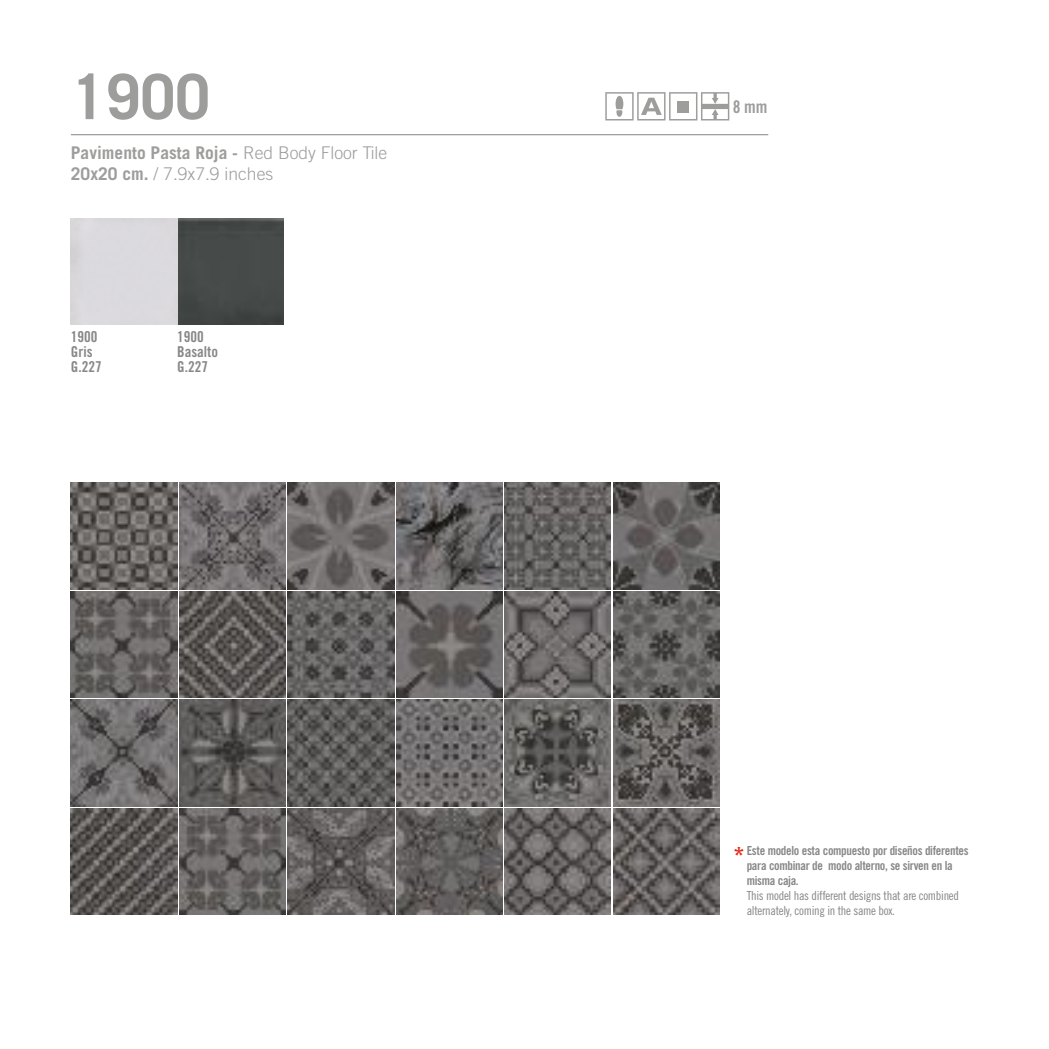
<style>
.page{position:relative;width:1049px;height:1049px;background:#fff}
.page>*{position:absolute;margin:0;border:0;box-sizing:border-box;transform-origin:0 0}
.t1{font:700 62.5px "Trade Gothic";color:#9d9d9c}
.t2{font:25px "Trade Gothic Bold Cond Twenty";color:#e42313}
.t3{font:700 17.5px "Trade Gothic";color:#9d9d9c}
.t4{font:300 17.5px "Trade Gothic";color:#9d9d9c}
.t5{font:17.5px "Trade Gothic Bold Cond Twenty";color:#9d9d9c}
.t6{font:15px "Trade Gothic Bold Cond Twenty";color:#878787}
.t7{font:12.5px/15px "Trade Gothic Bold Cond Twenty";letter-spacing:-.025em;color:#878787}
.t8{font:12.5px/15px "Trade Gothic Cond Eighteen";letter-spacing:-.025em;color:#878787}
.s1{font-weight:300}
.s2{font-weight:700}
</style>
<div class="page">
<img style="left:71px;top:483px;width:106px;height:106px">
<img style="left:71px;top:808px;width:106px;height:106px">
<img style="left:71px;top:591px;width:106px;height:107px">
<img style="left:288px;top:483px;width:106px;height:106px">
<img style="left:288px;top:808px;width:106px;height:106px">
<img style="left:288px;top:591px;width:106px;height:107px">
<img style="left:396px;top:700px;width:106px;height:106px">
<img style="left:505px;top:483px;width:106px;height:106px">
<img style="left:613px;top:483px;width:106px;height:106px">
<img style="left:505px;top:808px;width:106px;height:106px">
<img style="left:613px;top:808px;width:106px;height:106px">
<img style="left:505px;top:591px;width:106px;height:107px">
<img style="left:613px;top:591px;width:106px;height:107px">
<img style="left:179px;top:700px;width:107px;height:106px">
<img style="left:179px;top:483px;width:107px;height:106px">
<img style="left:179px;top:808px;width:107px;height:106px">
<img style="left:179px;top:591px;width:107px;height:107px">
<img style="left:505px;top:700px;width:106px;height:106px">
<img style="left:613px;top:700px;width:106px;height:106px">
<img style="left:396px;top:483px;width:106px;height:106px">
<img style="left:396px;top:808px;width:106px;height:106px">
<img style="left:396px;top:591px;width:106px;height:107px">
<img style="left:288px;top:700px;width:106px;height:106px">
<img style="left:71px;top:700px;width:106px;height:106px">
<hr style="left:71px;top:134px;width:697px;height:1px;background:#9d9d9c">
<svg style="left:605px;top:92px;width:124px;height:28px"></svg>
<img style="left:71px;top:218px;width:212px;height:107px">
<p class="t1" style="left:71px;top:58px;width:141px">1900</p>
<p class="t3" style="left:71px;top:142px;width:318px">Pavimento Pasta Roja - <span class="s1">Red Body Floor Tile</span></p>
<p class="t4" style="left:71px;top:163px;width:204px"><span class="s2">20x20 cm.</span> / 7.9x7.9 inches</p>
<p class="t6" style="left:71px;top:328px;width:28px">1900</p>
<p class="t6" style="left:71px;top:343px;width:23px">Gris</p>
<p class="t6" style="left:71px;top:358px;width:32px">G.227</p>
<p class="t6" style="left:177px;top:328px;width:28px">1900</p>
<p class="t6" style="left:177px;top:343px;width:42px">Basalto</p>
<p class="t6" style="left:177px;top:358px;width:32px">G.227</p>
<p class="t5" style="left:733px;top:96px;width:36px">8 mm</p>
<p class="t7" style="left:747px;top:842px;width:223px">Este modelo esta compuesto por diseños diferentes para combinar de modo alterno, se sirven en la misma caja.</p>
<p class="t8" style="left:747px;top:887px;width:214px">This model has different designs that are combined alternately, coming in the same box.</p>
<p class="t2" style="left:733px;top:840px;width:13px">*</p>
</div>
